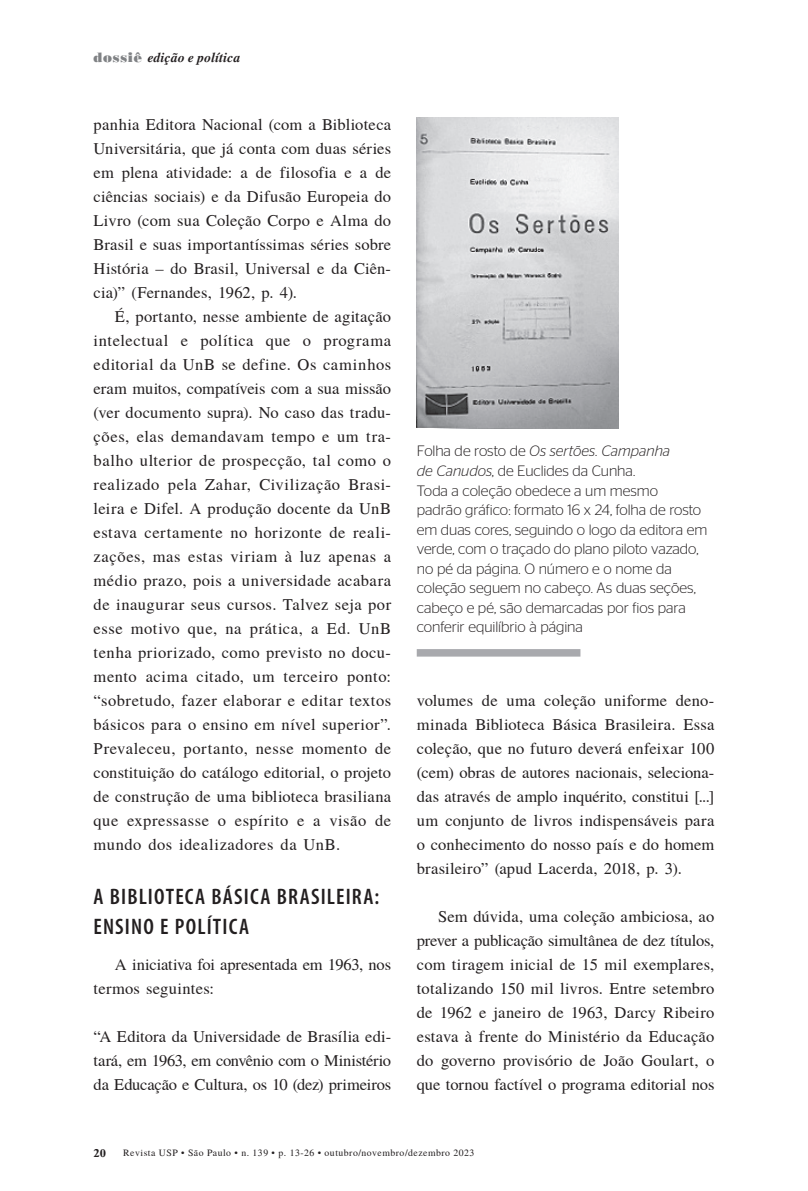
<style>
.page{position:relative;width:808px;height:1191px;background:#fff}
.page>*{position:absolute;margin:0;border:0;box-sizing:border-box;transform-origin:0 0}
.t1{font:600 condensed 22.5px/30px "Myriad Pro";letter-spacing:.05em;color:#231f20}
.t2{font:16.5px/24px "Times";letter-spacing:.005em;color:#231f20;text-align:justify}
.t3{font:300 15px/19.5px "Stag Sans";color:#231f20}
.t4{font:italic 700 13.5px "Times";letter-spacing:.02em;color:#231f20}
.t5{font:700 10.5px "Times";color:#231f20;scale:1.1 1}
.t6{font:9.75px "Times";letter-spacing:.05em;color:#231f20}
.s1{font-family:"Bodoni Poster";font-weight:400;font-style:normal;color:#808285}
.s2{font-style:italic}
</style>
<div class="page">
<div style="left:417px;top:649px;width:163px;height:7px;background:#a8a9ad"></div>
<img style="left:417px;top:118px;width:201px;height:310px">
<p class="t4" style="left:94px;top:49px;width:148px"><span class="s1">dossiê</span> edição e política</p>
<p class="t2" style="left:94px;top:111px;width:299px">panhia Editora Nacional (com a Biblioteca Universitária, que já conta com duas séries em plena atividade: a de filosofia e a de ciências sociais) e da Difusão Europeia do Livro (com sua Coleção Corpo e Alma do Brasil e suas importantíssimas séries sobre História – do Brasil, Universal e da Ciên&shy;cia)” (Fernandes, 1962, p. 4).</p>
<p class="t2" style="left:94px;top:303px;width:299px;text-indent:21px">É, portanto, nesse ambiente de agitação intelectual e política que o programa editorial da UnB se define. Os caminhos eram muitos, compatíveis com a sua missão (ver documento supra). No caso das tradu&shy;ções, elas demandavam tempo e um tra&shy;balho ulterior de prospecção, tal como o realizado pela Zahar, Civilização Brasi&shy;leira e Difel. A produção docente da UnB estava certamente no horizonte de reali&shy;zações, mas estas viriam à luz apenas a médio prazo, pois a universidade acabara de inaugurar seus cursos. Talvez seja por esse motivo que, na prática, a Ed. UnB tenha priorizado, como previsto no docu&shy;mento acima citado, um terceiro ponto: “sobretudo, fazer elaborar e editar textos básicos para o ensino em nível superior”.<br>Prevaleceu, portanto, nesse momento de constituição do catálogo editorial, o projeto de construção de uma biblioteca brasiliana que expressasse o espírito e a visão de mundo dos idealizadores da UnB.</p>
<h1 class="t1" style="left:94px;top:881px;width:287px">A BIBLIOTECA BÁSICA BRASILEIRA:<br>ENSINO E POLÍTICA</h1>
<p class="t2" style="left:94px;top:951px;width:299px;text-indent:21px">A iniciativa foi apresentada em 1963, nos termos seguintes:</p>
<p class="t2" style="left:94px;top:1023px;width:299px">“A Editora da Universidade de Brasília edi&shy;tará, em 1963, em convênio com o Ministério da Educação e Cultura, os 10 (dez) primeiros</p>
<p class="t3" style="left:417px;top:441px;width:292px">Folha de rosto de <span class="s2">Os sertões. Campanha<br>de Canudos</span>, de Euclides da Cunha.<br>Toda a coleção obedece a um mesmo<br>padrão gráfico: formato 16 x 24, folha de rosto em duas cores, seguindo o logo da editora em verde, com o traçado do plano piloto vazado, no pé da página. O número e o nome da coleção seguem no cabeço. As duas seções, cabeço e pé, são demarcadas por fios para conferir equilíbrio à página</p>
<p class="t2" style="left:417px;top:687px;width:299px">volumes de uma coleção uniforme deno&shy;minada Biblioteca Básica Brasileira. Essa coleção, que no futuro deverá enfeixar 100 (cem) obras de autores nacionais, seleciona&shy;das através de amplo inquérito, constitui [...] um conjunto de livros indispensáveis para o conhecimento do nosso país e do homem brasileiro” (apud Lacerda, 2018, p. 3).</p>
<p class="t2" style="left:417px;top:903px;width:299px;text-indent:21px">Sem dúvida, uma coleção ambiciosa, ao prever a publicação simultânea de dez títulos, com tiragem inicial de 15 mil exemplares, totalizando 150 mil livros. Entre setembro de 1962 e janeiro de 1963, Darcy Ribeiro estava à frente do Ministério da Educação do governo provisório de João Goulart, o que tornou factível o programa editorial nos</p>
<p class="t5" style="left:94px;top:1147px;width:13px">20</p>
<p class="t6" style="left:123px;top:1145px;width:353px">Revista USP • São Paulo • n. 139 • p. 13-26 • outubro/novembro/dezembro 2023</p>
</div>
